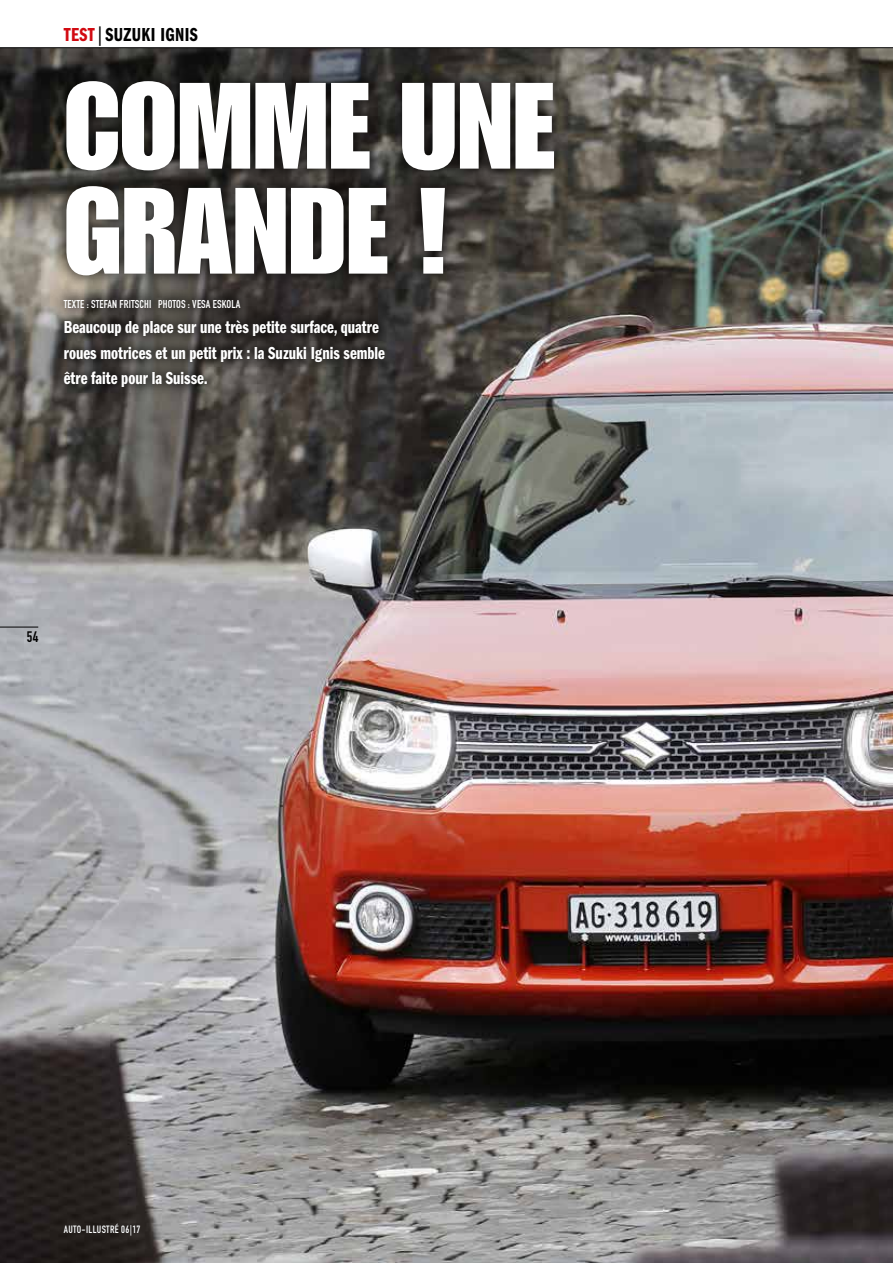
<style>
.page{position:relative;width:893px;height:1263px;background:#fff}
.page>*{position:absolute;margin:0;border:0;box-sizing:border-box;transform-origin:0 0}
.t1{font:120px/105px "Impact LT Std";color:#fff}
.t2{font:19.5px "ITC Franklin Gothic Std Dm Cp";letter-spacing:.02em;color:#000}
.t3{font:18px/25.5px "ITC Franklin Gothic Std Dm Cp";color:#fff}
.t4{font:15px "DIN Engschrift Std";color:#000}
.t5{font:11.25px "DIN Engschrift Std";letter-spacing:.01em;color:#fff}
.t6{font:10.5px "DIN Engschrift Std";letter-spacing:.03em;color:#fff}
.s1{color:#d20a11}
.s2{font-family:"ITC Franklin Gothic Std Bk Cp"}
</style>
<div class="page">
<img style="left:0;top:48px;width:893px;height:1215px">
<div style="left:53px;top:68px;width:515px;height:220px;background:#000;opacity:.75"></div>
<div style="left:51px;top:286px;width:347px;height:115px;background:#000;opacity:.75"></div>
<hr style="left:0;top:627px;width:38px;height:1px;background:#000">
<hr style="left:0;top:47px;width:893px;height:1px;background:#000">
<p class="t2" style="left:64px;top:24px;width:136px"><span class="s1">TEST</span><span class="s2">|</span>SUZUKI IGNIS</p>
<h1 class="t1" style="left:64px;top:72px;width:493px">COMME UNE<br>GRANDE !</h1>
<p class="t5" style="left:64px;top:297px;width:178px">TEXTE : STEFAN FRITSCHI PHOTOS : VESA ESKOLA</p>
<p class="t3" style="left:64px;top:315px;width:323px">Beaucoup de place sur une très petite surface, quatre roues motrices et un petit prix : la Suzuki Ignis semble être faite pour la Suisse.</p>
<p class="t4" style="left:27px;top:628px;width:13px">54</p>
<p class="t6" style="left:64px;top:1223px;width:78px">AUTO-ILLUSTRÉ 06|17</p>
</div>
